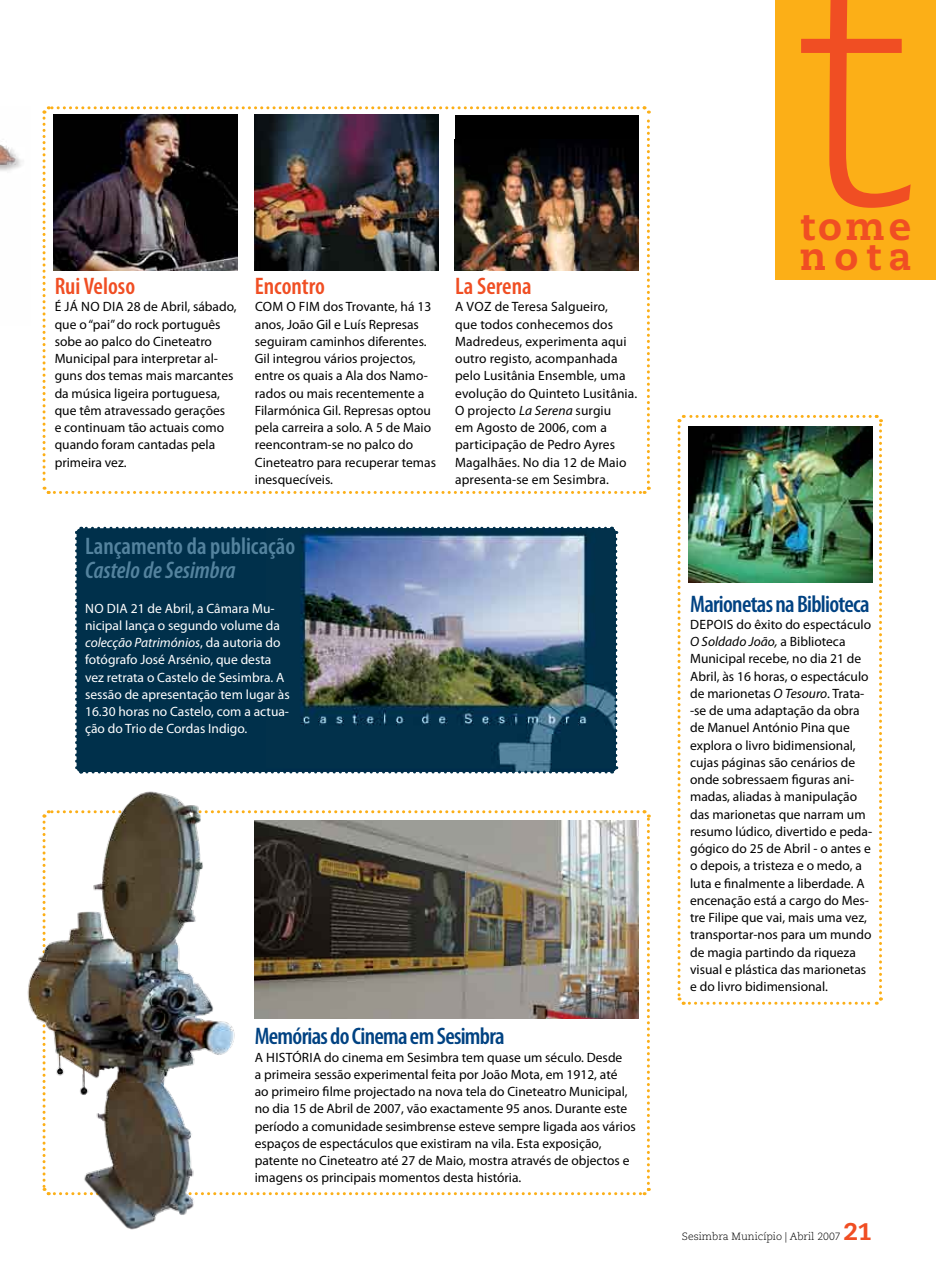
<style>
.page{position:relative;width:936px;height:1276px;background:#fff}
.page>*{position:absolute;margin:0;border:0;box-sizing:border-box;transform-origin:0 0}
.t1{font:300 321.3px "Caecilia";color:#f04e23}
.t2{font:800 39px/30px "Caecilia";letter-spacing:.145em;color:#f04e23}
.t3{font:600 condensed 24px "Myriad Pro";letter-spacing:-.03em;color:#004282}
.t4{font:600 condensed 24px/24px "Myriad Pro";color:#54839e}
.t5{font:600 condensed 24px "Myriad Pro";color:#f04e23}
.t6{font:800 24px "Caecilia";color:#f04e23}
.t7{font:13.5px/17.2px "Myriad Pro";color:#000}
.t8{font:13.5px/17.2px "Myriad Pro";color:#fff}
.t9{font:300 10.5px "Caecilia";color:#000}
.s1{font-style:italic}
</style>
<div class="page">
<svg style="left:240px;top:810px;width:411px;height:386px"></svg>
<div style="left:774px;top:0;width:161px;height:279px;background:#fcaf17"></div>
<svg style="left:42px;top:106px;width:609px;height:388px"></svg>
<img style="left:0;top:144px;width:22px;height:27px">
<img style="left:27px;top:791px;width:213px;height:439px">
<div style="left:454px;top:115px;width:184px;height:156px;background:#000"></div>
<img style="left:454px;top:146px;width:184px;height:125px">
<img style="left:677px;top:414px;width:206px;height:591px">
<img style="left:254px;top:821px;width:384px;height:197px">
<img style="left:75px;top:526px;width:544px;height:248px">
<p class="t5" style="left:55px;top:271px;width:82px">Rui Veloso</p>
<p class="t7" style="left:55px;top:298px;width:183px">É já no dia 28 de Abril, sábado, que o “pai” do rock português sobe ao palco do Cineteatro<br>Municipal para interpretar al&shy;guns dos temas mais marcantes da música ligeira portuguesa, que têm atravessado gerações<br>e continuam tão actuais como quando foram cantadas pela primeira vez.</p>
<p class="t5" style="left:255px;top:271px;width:71px">Encontro</p>
<p class="t7" style="left:255px;top:298px;width:183px">Com o fim dos Trovante, há 13 anos, João Gil e Luís Represas seguiram caminhos diferentes.<br>Gil integrou vários projectos, entre os quais a Ala dos Namo&shy;rados ou mais recentemente a<br>Filarmónica Gil. Represas optou pela carreira a solo. A 5 de Maio reencontram-se no palco do<br>Cineteatro para recuperar temas inesquecíveis.</p>
<p class="t5" style="left:455px;top:271px;width:78px">La Serena</p>
<p class="t7" style="left:455px;top:298px;width:184px">A voz de Teresa Salgueiro,<br>que todos conhecemos dos<br>Madredeus, experimenta aqui outro registo, acompanhada pelo Lusitânia Ensemble, uma evolução do Quinteto Lusitânia.<br>O projecto <span class="s1">La Serena</span> surgiu<br>em Agosto de 2006, com a participação de Pedro Ayres<br>Magalhães. No dia 12 de Maio apresenta-se em Sesimbra.</p>
<p class="t1" style="left:788px;top:-88px;width:126px">t</p>
<p class="t2" style="left:799px;top:212px;width:113px">tome nota</p>
<p class="t4" style="left:85px;top:533px;width:212px">Lançamento da publicação<br><span class="s1">Castelo de Sesimbra</span></p>
<p class="t8" style="left:85px;top:599px;width:206px">No dia 21 de Abril, a Câmara Mu&shy;nicipal lança o segundo volume da <span class="s1">colecção Patrimónios</span>, da autoria do fotógrafo José Arsénio, que desta vez retrata o Castelo de Sesimbra. A sessão de apresentação tem lugar às 16.30 horas no Castelo, com a actua&shy;ção do Trio de Cordas I ndigo.</p>
<p class="t3" style="left:690px;top:589px;width:181px">Marionetas na Biblioteca</p>
<p class="t7" style="left:690px;top:615px;width:183px">Depois do êxito do espectáculo<br><span class="s1">O Soldado João,</span> a Biblioteca<br>Municipal recebe, no dia 21 de<br>Abril, às 16 horas, o espectáculo de marionetas <span class="s1">O Tesouro</span>. Tra---ta--se de uma adaptação da obra de Manuel António Pina que explora o li-vro bidimensional, cujas páginas são cenários de onde sobressaem figuras ani&shy;madas, aliadas à manipulação das marionetas que narram um resumo lúdico, divertido e peda&shy;gógico do 25 de Abril - o antes e o depois, a tristeza e o medo, a luta e finalmente a liberdade. A encenação está a cargo do Mes&shy;tre Filipe que vai, mais uma vez, transportar-nos para um mundo de magia partindo da riqueza visual e plástica das marionetas e do livro bidimensional.</p>
<p class="t3" style="left:255px;top:1021px;width:251px">Memórias do Cinema em Sesimbra</p>
<p class="t7" style="left:255px;top:1048px;width:382px">A história do cinema em Sesimbra tem quase um século. Desde<br>a primeira sessão experimental feita por João Mota, em 1912, até<br>ao primeiro filme projectado na nova tela do Cineteatro Municipal, no dia 15 de Abril de 2007, vão exactamente 95 anos. Durante este período a comunidade sesimbrense esteve sempre ligada aos vários espaços de espectáculos que existiram na vila. Esta exposição, pa-tente no Cineteatro até 27 de Maio, mostra através de objectos e imagens os principais momentos desta história.</p>
<p class="t9" style="left:682px;top:1230px;width:160px">Sesimbra Município | Abril 2007</p>
<p class="t6" style="left:843px;top:1217px;width:30px">21</p>
</div>
